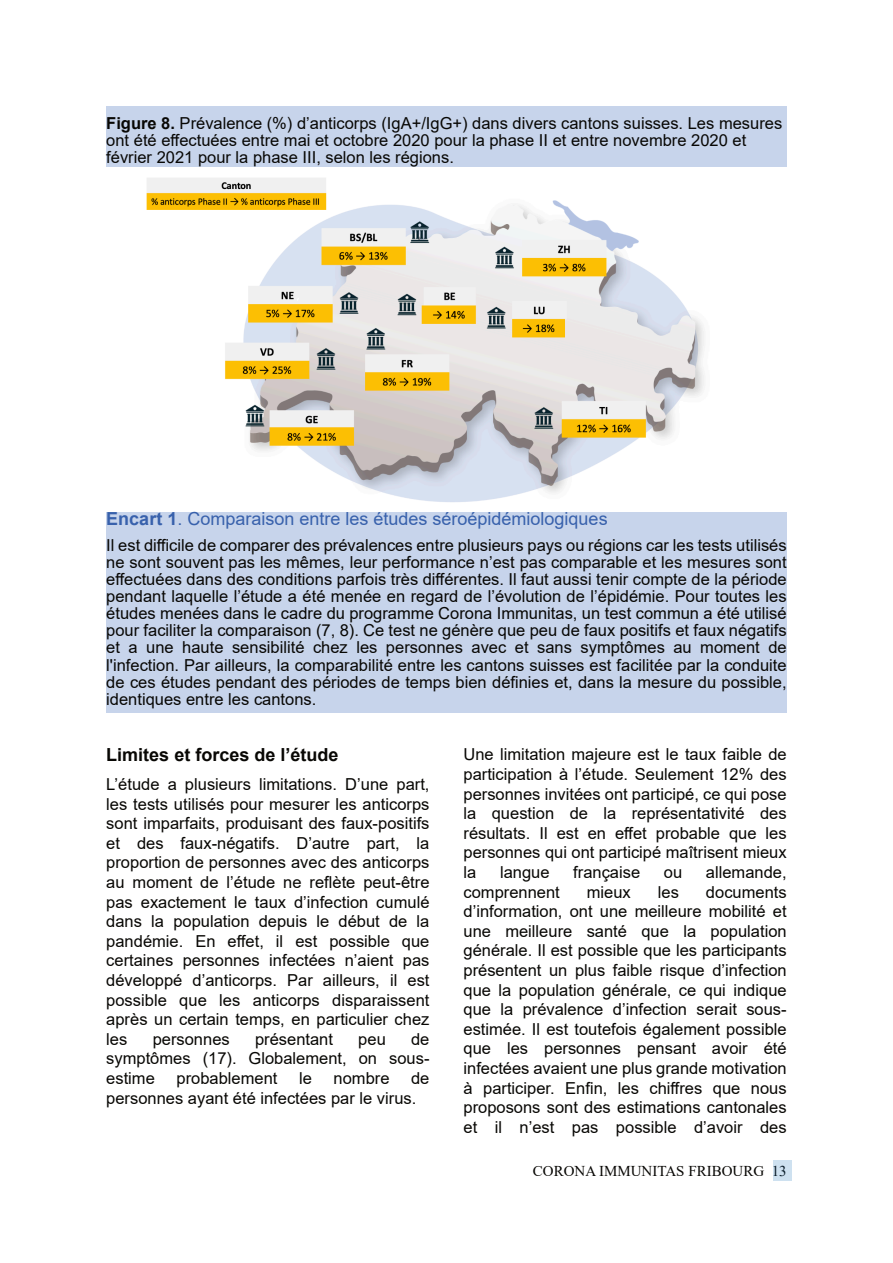
<style>
.page{position:relative;width:893px;height:1263px;background:#fff}
.page>*{position:absolute;margin:0;border:0;box-sizing:border-box;transform-origin:0 0}
.t1{font:18px "Arial";color:#3861ac}
.t2{font:700 18px "Arial";color:#080704}
.t3{font:16.5px/19.6px "Arial";color:#080704;text-align:justify}
.t4{font:15px "Times New Roman";color:#080704}
.s1{font-weight:700}
</style>
<div class="page">
<div style="left:774px;top:1160px;width:18px;height:21px;background:#cee1f0"></div>
<div style="left:106px;top:106px;width:681px;height:61px;background:#c7d4eb"></div>
<div style="left:106px;top:512px;width:681px;height:201px;background:#c7d4eb"></div>
<img style="left:146px;top:178px;width:558px;height:324px">
<p class="t3" style="left:106px;top:116px;width:677px;line-height:17.1px;text-align:left"><span class="s1">Figure 8.</span> Prévalence (%) d’anticorps (IgA+/IgG+) dans divers cantons suisses. Les mesures ont été effectuées entre mai et octobre 2020 pour la phase II et entre novembre 2020 et février 2021 pour la phase III, selon les régions.</p>
<p class="t1" style="left:106px;top:512px;width:503px"><span class="s1">Encart 1</span>. Comparaison entre les études séroépidémiologiques</p>
<p class="t3" style="left:106px;top:538px;width:682px;line-height:17.1px">Il est difficile de comparer des prévalences entre plusieurs pays ou régions car les tests utilisés ne sont souvent pas les mêmes, leur performance n’est pas comparable et les mesures sont effectuées dans des conditions parfois très différentes. Il faut aussi tenir compte de la période pendant laquelle l’étude a été menée en regard de l’évolution de l’épidémie. Pour toutes les études menées dans le cadre du programme Corona Immunitas, un test commun a été utilisé pour faciliter la comparaison (7, 8). Ce test ne génère que peu de faux positifs et faux négatifs et a une haute sensibilité chez les personnes avec et sans symptômes au moment de l'infection. Par ailleurs, la comparabilité entre les cantons suisses est facilitée par la conduite de ces études pendant des périodes de temps bien définies et, dans la mesure du possible, identiques entre les cantons.</p>
<p class="t2" style="left:106px;top:748px;width:234px">Limites et forces de l’étude</p>
<p class="t3" style="left:106px;top:776px;width:325px">L’étude a plusieurs limitations. D’une part, les tests utilisés pour mesurer les anticorps sont imparfaits, produisant des faux-positifs et des faux-négatifs. D’autre part, la proportion de personnes avec des anticorps au moment de l’étude ne reflète peut-être pas exactement le taux d’infection cumulé dans la population depuis le début de la pandémie. En effet, il est possible que certaines personnes infectées n’aient pas développé d’anticorps. Par ailleurs, il est possible que les anticorps disparaissent après un certain temps, en particulier chez les</p>
<p class="t3" style="left:153px;top:1031px;width:79px">personnes</p>
<p class="t3" style="left:255px;top:1031px;width:79px">présentant</p>
<p class="t3" style="left:358px;top:1031px;width:29px">peu</p>
<p class="t3" style="left:106px;top:1031px;width:325px;text-indent:305px">de symptômes (17). Globalement, on sous&shy;estime</p>
<p class="t3" style="left:106px;top:1070px;width:325px;text-indent:305px">de personnes ayant été infectées par le virus.</p>
<p class="t3" style="left:177px;top:1070px;width:102px">probablement</p>
<p class="t3" style="left:299px;top:1070px;width:14px">le</p>
<p class="t3" style="left:334px;top:1070px;width:57px">nombre</p>
<p class="t3" style="left:463px;top:746px;width:325px">Une limitation majeure est le taux faible de participation à l’étude. Seulement 12% des personnes invitées ont participé, ce qui pose la question de la représentativité des résultats. Il est en effet probable que les personnes qui ont participé maîtrisent mieux la</p>
<p class="t3" style="left:500px;top:864px;width:51px">langue</p>
<p class="t3" style="left:573px;top:864px;width:68px">française</p>
<p class="t3" style="left:664px;top:864px;width:20px">ou</p>
<p class="t3" style="left:706px;top:864px;width:82px">allemande,</p>
<p class="t3" style="left:463px;top:883px;width:98px">comprennent</p>
<p class="t3" style="left:587px;top:883px;width:46px">mieux</p>
<p class="t3" style="left:658px;top:883px;width:23px">les</p>
<p class="t3" style="left:463px;top:883px;width:325px;text-indent:242px">documents d’information, ont une meilleure mobilité et une meilleure santé que la population générale. Il est possible que les participants présentent un plus faible risque d’infection que la population générale, ce qui indique que la prévalence d’infection serait sous&shy;estimée. Il est toutefois également possible que les personnes pensant avoir été infectées avaient une plus grande motivation à participer. Enfin, les chiffres que nous proposons sont des estimations cantonales et il n’est pas possible d’avoir des</p>
<p class="t4" style="left:533px;top:1166px;width:255px">CORONA IMMUNITAS FRIBOURG 13</p>
</div>
